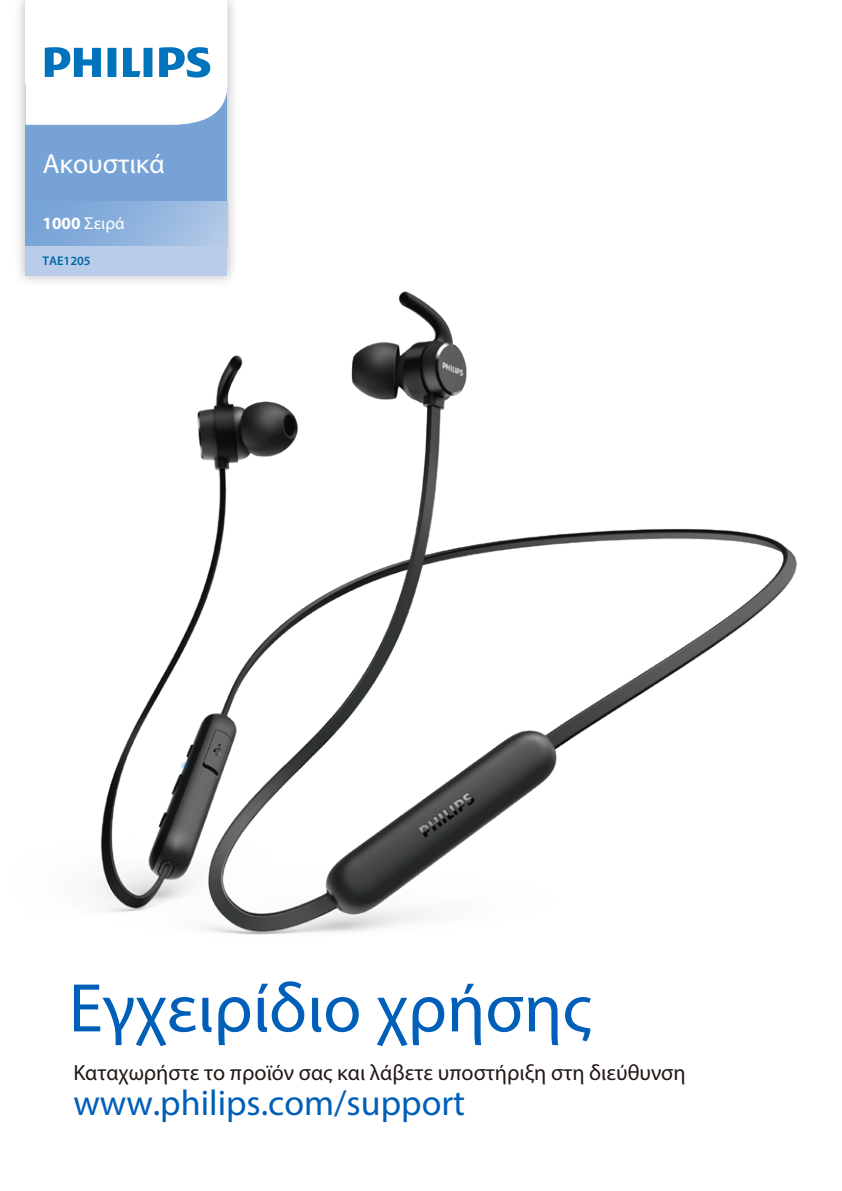
<style>
.page{position:relative;width:842px;height:1191px;background:#fff}
.page>*{position:absolute;margin:0;border:0;box-sizing:border-box;transform-origin:0 0}
.t1{font:69.4px "Myriad Pro";color:#005fb9}
.t2{font:36px "Myriad Pro";color:#005fb9}
.t3{font:27.6px "Myriad Pro";color:#fff}
.t4{font:22px "Myriad Pro";color:#221815}
.t5{font:17.2px "Myriad Pro";color:#fff}
.t6{font:600 12.6px "Myriad Pro";color:#0066a2}
.s1{font-weight:700}
</style>
<div class="page">
<img style="left:98px;top:291px;width:699px;height:644px">
<img style="left:19px;top:0;width:224px;height:292px">
<div style="left:25px;top:85px;width:202px;height:117px;background:#76a2d6"></div>
<svg style="left:25px;top:0;width:202px;height:125px"></svg>
<svg style="left:25px;top:202px;width:202px;height:44px;background:#8eb2dd"></svg>
<div style="left:25px;top:246px;width:202px;height:30px;background:#b9cdea"></div>
<p class="t3" style="left:43px;top:147px;width:124px">Ακουστικά</p>
<p class="t5" style="left:43px;top:212px;width:83px"><span class="s1">1000</span> Σειρά</p>
<p class="t6" style="left:43px;top:253px;width:50px">TAE1205</p>
<h1 class="t1" style="left:69px;top:965px;width:524px">Εγχειρίδιο χρήσης</h1>
<p class="t4" style="left:73px;top:1058px;width:614px">Καταχωρήστε το προϊόν σας και λάβετε υποστήριξη στη διεύθυνση</p>
<h2 class="t2" style="left:73px;top:1081px;width:393px">www.philips.com/support</h2>
</div>
